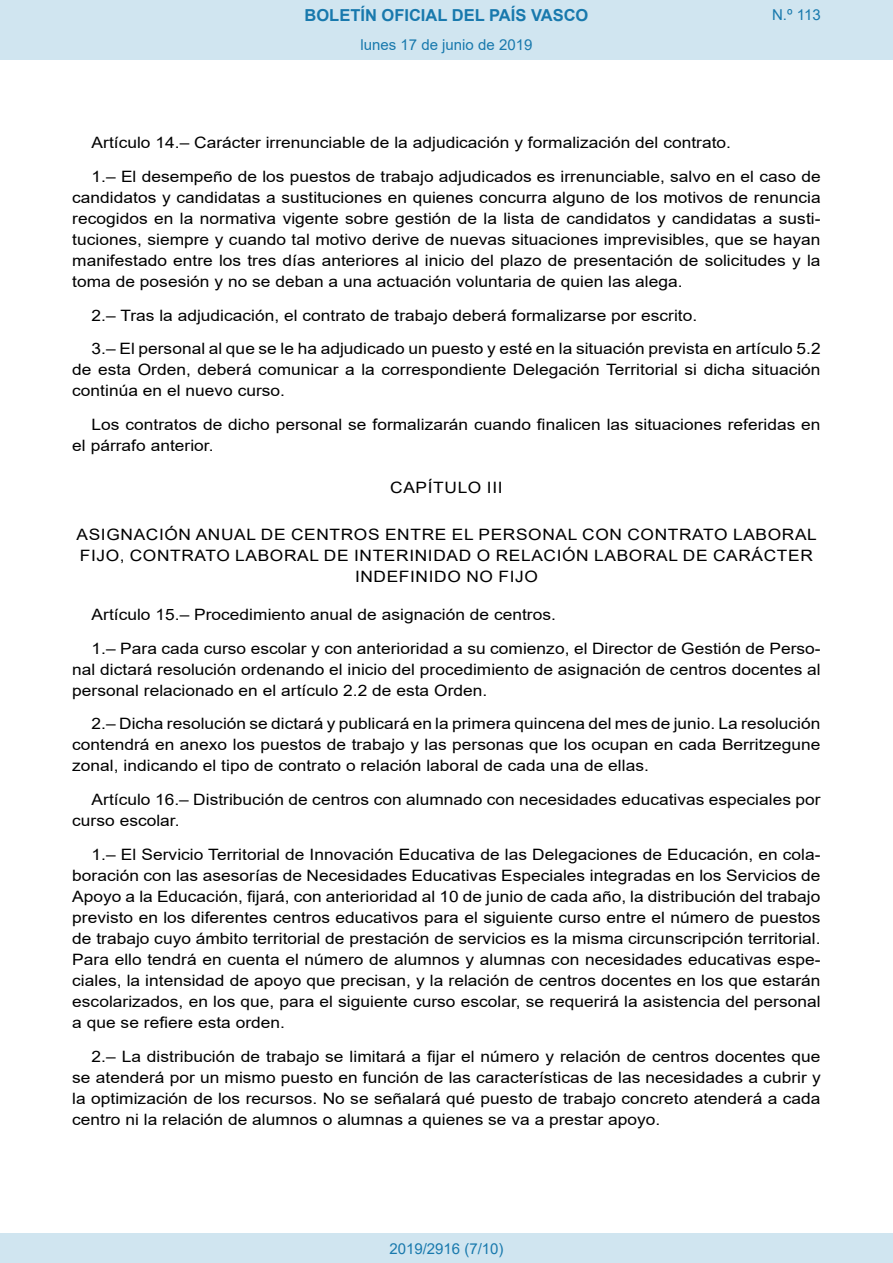
<style>
.page{position:relative;width:893px;height:1263px;background:#fff}
.page>*{position:absolute;margin:0;border:0;box-sizing:border-box;transform-origin:0 0}
.t1{font:700 16.5px "Arial";color:#1879ad}
.BOPVDetalle{font:15.6px/21px "Arial";color:#000;text-align:justify;scale:1.11 1}
.BOPVClave{font:15.6px/21px "Arial";letter-spacing:.035em;color:#000;text-align:center;scale:1.11 1}
.Paginacion_Centro{font:15px "Arial";color:#1879ad}
</style>
<div class="page">
<div style="left:0;top:0;width:893px;height:60px;background:#d0e5f0"></div>
<div style="left:0;top:1233px;width:893px;height:30px;background:#d0e5f0"></div>
<p class="t1" style="left:305px;top:3px;width:285px">BOLETÍN OFICIAL DEL PAÍS VASCO</p>
<p class="Paginacion_Centro" style="left:361px;top:35px;width:173px">lunes 17 de junio de 2019</p>
<p class="Paginacion_Centro" style="left:772px;top:5px;width:50px">N.º 113</p>
<p class="BOPVDetalle" style="left:92px;top:132px;width:578px">Artículo 14.– Carácter irrenunciable de la adjudicación y formalización del contrato.</p>
<p class="BOPVDetalle" style="left:72px;top:166px;width:676px;text-indent:19px">1.– El desempeño de los puestos de trabajo adjudicados es irrenunciable, salvo en el caso de candidatos y candidatas a sustituciones en quienes concurra alguno de los motivos de renuncia recogidos en la normativa vigente sobre gestión de la lista de candidatos y candidatas a susti&shy;tuciones, siempre y cuando tal motivo derive de nuevas situaciones imprevisibles, que se hayan manifestado entre los tres días anteriores al inicio del plazo de presentación de solicitudes y la toma de posesión y no se deban a una actuación voluntaria de quien las alega.</p>
<p class="BOPVDetalle" style="left:92px;top:305px;width:547px">2.– Tras la adjudicación, el contrato de trabajo deberá formalizarse por escrito.</p>
<p class="BOPVDetalle" style="left:72px;top:338px;width:676px;text-indent:19px">3.– El personal al que se le ha adjudicado un puesto y esté en la situación prevista en artículo 5.2 de esta Orden, deberá comunicar a la correspondiente Delegación Territorial si dicha situación continúa en el nuevo curso.</p>
<p class="BOPVDetalle" style="left:72px;top:414px;width:676px;text-indent:19px">Los contratos de dicho personal se formalizarán cuando finalicen las situaciones referidas en el párrafo anterior.</p>
<p class="BOPVClave" style="left:390px;top:477px;width:103px">CAPÍTULO III</p>
<p class="BOPVClave" style="left:77px;top:524px;width:668px">ASIGNACIÓN ANUAL DE CENTROS ENTRE EL PERSONAL CON CONTRATO LABORAL<br>FIJO, CONTRATO LABORAL DE INTERINIDAD O RELACIÓN LABORAL DE CARÁCTER<br>INDEFINIDO NO FIJO</p>
<p class="BOPVDetalle" style="left:92px;top:604px;width:420px">Artículo 15.– Procedimiento anual de asignación de centros.</p>
<p class="BOPVDetalle" style="left:72px;top:638px;width:676px;text-indent:19px">1.– Para cada curso escolar y con anterioridad a su comienzo, el Director de Gestión de Perso&shy;nal dictará resolución ordenando el inicio del procedimiento de asignación de centros docentes al personal relacionado en el artículo 2.2 de esta Orden.</p>
<p class="BOPVDetalle" style="left:72px;top:713px;width:676px;text-indent:19px">2.– Dicha resolución se dictará y publicará en la primera quincena del mes de junio. La resolución contendrá en anexo los puestos de trabajo y las personas que los ocupan en cada Berritzegune zonal, indicando el tipo de contrato o relación laboral de cada una de ellas.</p>
<p class="BOPVDetalle" style="left:72px;top:789px;width:676px;text-indent:19px">Artículo 16.– Distribución de centros con alumnado con necesidades educativas especiales por curso escolar.</p>
<p class="BOPVDetalle" style="left:72px;top:844px;width:676px;text-indent:19px">1.– El Servicio Territorial de Innovación Educativa de las Delegaciones de Educación, en cola&shy;boración con las asesorías de Necesidades Educativas Especiales integradas en los Servicios de Apoyo a la Educación, fijará, con anterioridad al 10 de junio de cada año, la distribución del trabajo previsto en los diferentes centros educativos para el siguiente curso entre el número de puestos de trabajo cuyo ámbito territorial de prestación de servicios es la misma circunscripción territorial.<br>Para ello tendrá en cuenta el número de alumnos y alumnas con necesidades educativas espe&shy;ciales, la intensidad de apoyo que precisan, y la relación de centros docentes en los que estarán escolarizados, en los que, para el siguiente curso escolar, se requerirá la asistencia del personal a que se refiere esta orden.</p>
<p class="BOPVDetalle" style="left:72px;top:1046px;width:676px;text-indent:19px">2.– La distribución de trabajo se limitará a fijar el número y relación de centros docentes que se atenderá por un mismo puesto en función de las características de las necesidades a cubrir y la optimización de los recursos. No se señalará qué puesto de trabajo concreto atenderá a cada centro ni la relación de alumnos o alumnas a quienes se va a prestar apoyo.</p>
<p class="Paginacion_Centro" style="left:389px;top:1238px;width:116px">2019/2916 (7/10)</p>
</div>
